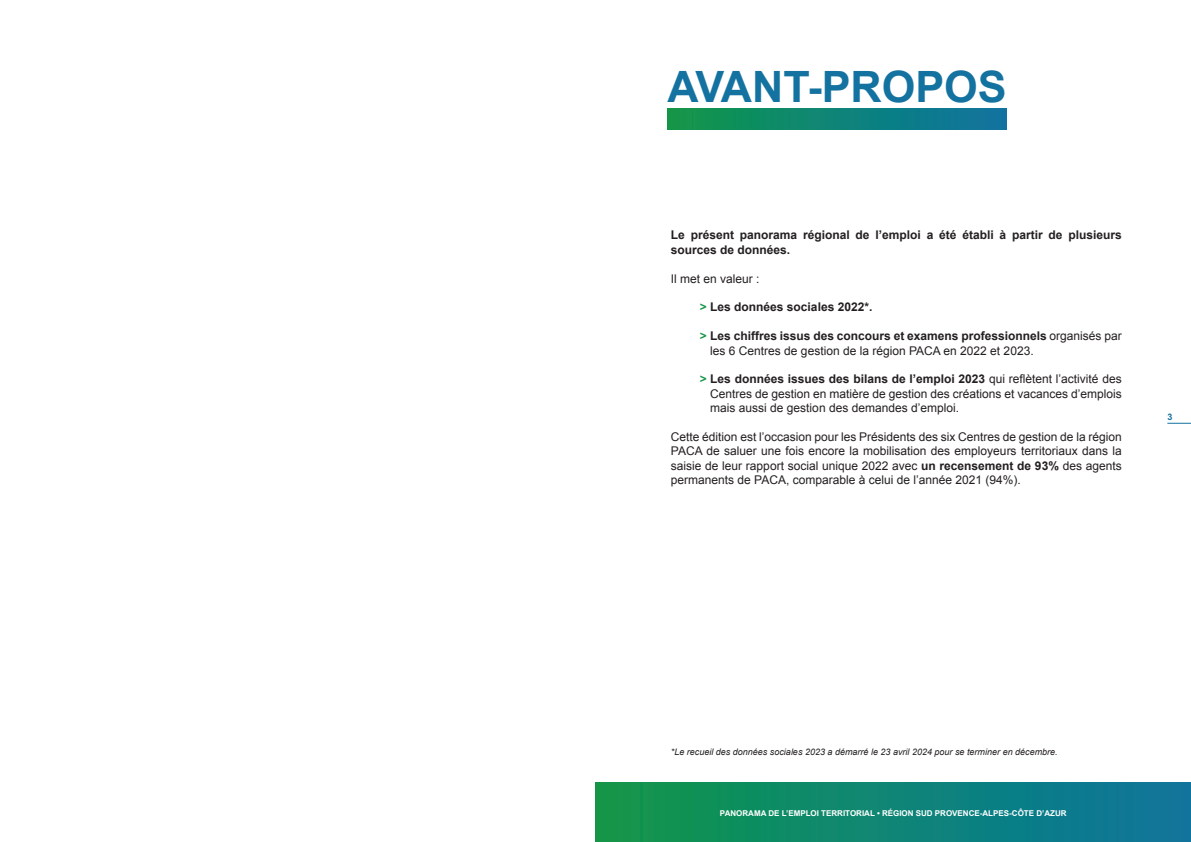
<style>
.page{position:relative;width:1191px;height:842px;background:#fff}
.page>*{position:absolute;margin:0;border:0;box-sizing:border-box;transform-origin:0 0}
.t1{font:700 43.2px "Arial";color:#1472a0}
.t2{font:12px/14.4px "Arial";color:#231f20;text-align:justify}
.t3{font:700 12px/14.4px "Arial";color:#231f20}
.t4{font:italic 9px "Arial";color:#231f20}
.t5{font:700 9px "Arial";color:#1472a0}
.t6{font:700 8px "Arial";color:#fff}
.s1{color:#159647}
.s2{font-weight:700;color:#159647}
.s3{font-weight:700}
</style>
<div class="page">
<svg style="left:1167px;top:423px;width:24px;height:1px"></svg>
<div style="left:595px;top:783px;width:596px;height:59px;background:linear-gradient(to right,#119649,#0c749f)"></div>
<div style="left:667px;top:109px;width:339px;height:20px;background:linear-gradient(to right,#119649,#0d72a3)"></div>
<p class="t1" style="left:667px;top:59px;width:341px">AVANT-PROPOS</p>
<p class="t3" style="left:671px;top:228px;width:452px">Le présent panorama régional de l’emploi a été établi à partir de plusieurs sources de données.</p>
<p class="t2" style="left:671px;top:271px;width:90px">Il met en valeur :</p>
<p class="t3" style="left:700px;top:300px;width:174px"><span class="s1">&gt;</span> Les données sociales 2022*.</p>
<p class="t2" style="left:710px;top:329px;width:413px;text-indent:-10px"><span class="s2">&gt;</span> <span class="s3">Les chiffres issus des concours et examens professionnels</span> organisés par les 6 Centres de gestion de la région PACA en 2022 et 2023.</p>
<p class="t2" style="left:710px;top:372px;width:413px;text-indent:-10px"><span class="s2">&gt;</span> <span class="s3">Les données issues des bilans de l’emploi 2023</span> qui reflètent l’activité des Centres de gestion en matière de gestion des créations et vacances d’emplois mais aussi de gestion des demandes d’emploi.</p>
<p class="t2" style="left:671px;top:430px;width:452px">Cette édition est l’occasion pour les Présidents des six Centres de gestion de la région PACA de saluer une fois encore la mobilisation des employeurs territoriaux dans la saisie de leur rapport social unique 2022 avec <span class="s3">un recensement de 93%</span> des agents permanents de PACA, comparable à celui de l’année 2021 (94%).</p>
<p class="t5" style="left:1167px;top:411px;width:7px">3</p>
<p class="t4" style="left:671px;top:746px;width:388px">*Le recueil des données sociales 2023 a démarré le 23 avril 2024 pour se terminer en décembre.</p>
<p class="t6" style="left:720px;top:808px;width:348px">PANORAMA DE L’EMPLOI TERRITORIAL • RÉGION SUD PROVENCE-ALPES-CÔTE D’AZUR</p>
</div>
